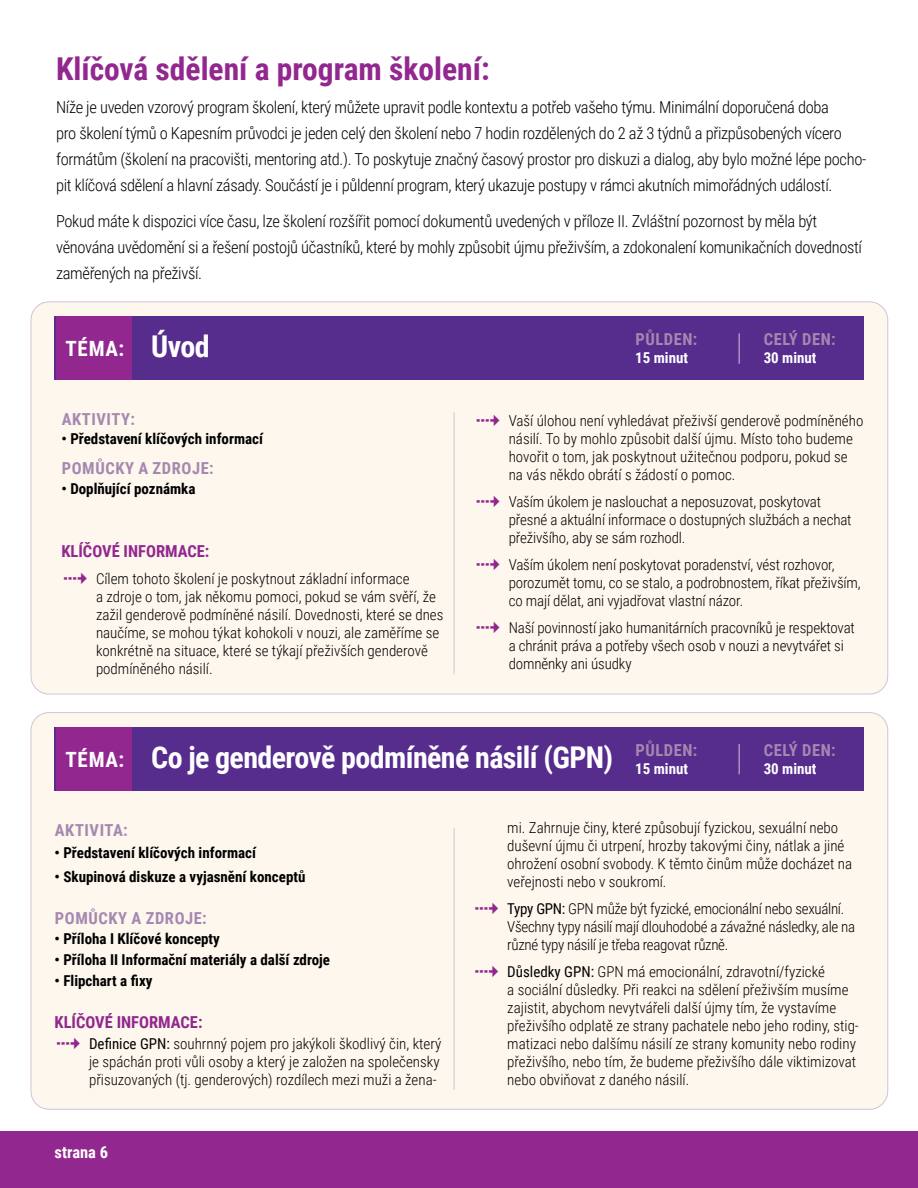
<style>
.page{position:relative;width:918px;height:1188px;background:#fff}
.page>*{position:absolute;margin:0;border:0;box-sizing:border-box;transform-origin:0 0}
.t1{font:700 31.5px "Roboto Condensed";color:#92278f}
.t2{font:700 30px "Roboto Condensed";letter-spacing:-.02em;color:#fff}
.t3{font:700 21px "Roboto Condensed";letter-spacing:.035em;color:#fff}
.t4{font:300 16.5px/26.2px "Roboto Condensed";letter-spacing:-.02em;color:#000}
.t5{font:700 16.5px "Roboto Condensed";letter-spacing:.035em;color:#a588b0}
.t6{font:700 16.5px "Roboto Condensed";color:#92278f}
.t7{font:700 16.5px "Roboto Condensed";color:#fff}
.t8{font:300 15px/18px "Roboto Condensed";color:#000}
.t9{font:700 15px "Roboto Condensed";color:#000}
.t10{font:300 15px/18px "Roboto Condensed";letter-spacing:-.02em;color:#000}
.t11{font:700 15px "Roboto Condensed";color:#fff}
.s1{color:#92278f}
.s2{font-weight:400}
</style>
<div class="page">
<div style="left:31px;top:302px;width:857px;height:392px;background:#fdf7ed;border-radius:18px"></div>
<div style="left:31px;top:713px;width:857px;height:396px;background:#fdf7ed;border-radius:18px"></div>
<hr style="left:454px;top:412px;width:1px;height:262px;background:#d2c4d8">
<hr style="left:454px;top:828px;width:1px;height:262px;background:#d2c4d8">
<div style="left:55px;top:317px;width:809px;height:63px;background:#562c8d"></div>
<div style="left:56px;top:317px;width:76px;height:63px;background:#92278f"></div>
<hr style="left:739px;top:333px;width:1px;height:31px;background:#d2c4d8">
<div style="left:55px;top:727px;width:809px;height:64px;background:#562c8d"></div>
<div style="left:56px;top:727px;width:76px;height:64px;background:#92278f"></div>
<hr style="left:739px;top:744px;width:1px;height:30px;background:#d2c4d8">
<div style="left:0;top:1131px;width:918px;height:57px;background:#92278f"></div>
<h1 class="t1" style="left:56px;top:47px;width:435px">Klíčová sdělení a program školení:</h1>
<p class="t4" style="left:56px;top:93px;width:812px">Níže je uveden vzorový program školení, který můžete upravit podle kontextu a potřeb vašeho týmu. Minimální doporučená doba<br>pro školení týmů o Kapesním průvodci je jeden celý den školení nebo 7 hodin rozdělených do 2 až 3 týdnů a přizpůsobených vícero formátům (školení na pracovišti, mentoring atd.). To poskytuje značný časový prostor pro diskuzi a dialog, aby bylo možné lépe pocho&shy;pit klíčová sdělení a hlavní zásady. Součástí je i půldenní program, který ukazuje postupy v rámci akutních mimořádných událostí.</p>
<p class="t4" style="left:56px;top:207px;width:808px">Pokud máte k dispozici více času, lze školení rozšířit pomocí dokumentů uvedených v příloze II. Zvláštní pozornost by měla být věnována uvědomění si a řešení postojů účastníků, které by mohly způsobit újmu přeživším, a zdokonalení komunikačních dovedností zaměřených na přeživší.</p>
<h3 class="t3" style="left:66px;top:334px;width:60px">TÉMA:</h3>
<h2 class="t2" style="left:151px;top:325px;width:60px">Úvod</h2>
<p class="t5" style="left:636px;top:328px;width:63px">PŮLDEN:</p>
<p class="t11" style="left:635px;top:347px;width:54px">15 minut</p>
<p class="t5" style="left:764px;top:328px;width:73px">CELÝ DEN:</p>
<p class="t11" style="left:764px;top:347px;width:54px">30 minut</p>
<p class="t5" style="left:62px;top:407px;width:75px">AKTIVITY:</p>
<p class="t9" style="left:62px;top:428px;width:203px">• Představení klíčových informací</p>
<p class="t5" style="left:62px;top:457px;width:153px">POMŮCKY A ZDROJE:</p>
<p class="t9" style="left:62px;top:478px;width:136px">• Doplňující poznámka</p>
<p class="t6" style="left:62px;top:539px;width:149px">KLÍČOVÉ INFORMACE:</p>
<p class="t8" style="left:96px;top:569px;width:349px;text-indent:-34px"><span class="s1">✔</span> Cílem tohoto školení je poskytnout základní informace<br>a zdroje o tom, jak někomu pomoci, pokud se vám svěří, že zažil genderově podmíněné násilí. Dovednosti, které se dnes naučíme, se mohou týkat kohokoli v nouzi, ale zaměříme se konkrétně na situace, které se týkají přeživších genderově podmíněného násilí.</p>
<p class="t8" style="left:509px;top:411px;width:356px;text-indent:-34px"><span class="s1">✔</span> Vaší úlohou není vyhledávat přeživší genderově podmíněného násilí. To by mohlo způsobit další újmu. Místo toho budeme hovořit o tom, jak poskytnout užitečnou podporu, pokud se na vás někdo obrátí s žádostí o pomoc.</p>
<p class="t8" style="left:509px;top:492px;width:344px;text-indent:-34px"><span class="s1">✔</span> Vaším úkolem je naslouchat a neposuzovat, poskytovat přesné a aktuální informace o dostupných službách a nechat přeživšího, aby se sám rozhodl.</p>
<p class="t8" style="left:509px;top:555px;width:353px;text-indent:-34px"><span class="s1">✔</span> Vaším úkolem není poskytovat poradenství, vést rozhovor, porozumět tomu, co se stalo, a podrobnostem, říkat přeživším, co mají dělat, ani vyjadřovat vlastní názor.</p>
<p class="t8" style="left:509px;top:618px;width:348px;text-indent:-34px"><span class="s1">✔</span> Naší povinností jako humanitárních pracovníků je respektovat a chránit práva a potřeby všech osob v nouzi a nevytvářet si domněnky ani úsudky</p>
<h3 class="t3" style="left:66px;top:745px;width:60px">TÉMA:</h3>
<h2 class="t2" style="left:151px;top:736px;width:548px">Co je genderově podmíněné násilí (GPN) <sup>PŮLDEN:</sup></h2>
<p class="t11" style="left:635px;top:758px;width:54px">15 minut</p>
<p class="t5" style="left:764px;top:738px;width:73px">CELÝ DEN:</p>
<p class="t11" style="left:764px;top:758px;width:54px">30 minut</p>
<p class="t5" style="left:55px;top:818px;width:74px">AKTIVITA:</p>
<p class="t9" style="left:55px;top:842px;width:203px">• Představení klíčových informací</p>
<p class="t9" style="left:55px;top:866px;width:252px">• Skupinová diskuze a vyjasnění konceptů</p>
<p class="t5" style="left:55px;top:907px;width:153px">POMŮCKY A ZDROJE:</p>
<p class="t9" style="left:55px;top:928px;width:167px">• Příloha I Klíčové koncepty</p>
<p class="t9" style="left:55px;top:949px;width:277px">• Příloha II Informační materiály a další zdroje</p>
<p class="t9" style="left:55px;top:970px;width:99px">• Flipchart a fixy</p>
<p class="t6" style="left:55px;top:1010px;width:149px">KLÍČOVÉ INFORMACE:</p>
<p class="t8" style="left:89px;top:1034px;width:354px;text-align:justify;text-indent:-34px"><span class="s1">✔</span> <span class="s2">Definice GPN:</span> souhrnný pojem pro jakýkoli škodlivý čin, který je spáchán proti vůli osoby a který je založen na společensky přisuzovaných (tj. genderových) rozdílech mezi muži a žena-</p>
<p class="t7" style="left:55px;top:1141px;width:55px">strana 6</p>
<p class="t8" style="left:507px;top:818px;width:346px">mi. Zahrnuje činy, které způsobují fyzickou, sexuální nebo duševní újmu či utrpení, hrozby takovými činy, nátlak a jiné ohrožení osobní svobody. K těmto činům může docházet na veřejnosti nebo v soukromí.</p>
<p class="t10" style="left:507px;top:899px;width:349px;text-indent:-34px"><span class="s1">✔</span> <span class="s2">Typy GPN:</span> GPN může být fyzické, emocionální nebo sexuální.<br>Všechny typy násilí mají dlouhodobé a závažné následky, ale na různé typy násilí je třeba reagovat různě.</p>
<p class="t8" style="left:507px;top:962px;width:353px;text-indent:-34px"><span class="s1">✔</span> <span class="s2">Důsledky GPN:</span> GPN má emocionální, zdravotní/fyzické<br>a sociální důsledky. Při reakci na sdělení přeživším musíme zajistit, abychom nevytvářeli další újmy tím, že vystavíme přeživšího odplatě ze strany pachatele nebo jeho rodiny, stig&shy;matizaci nebo dalšímu násilí ze strany komunity nebo rodiny přeživšího, nebo tím, že budeme přeživšího dále viktimizovat nebo obviňovat z daného násilí.</p>
</div>
